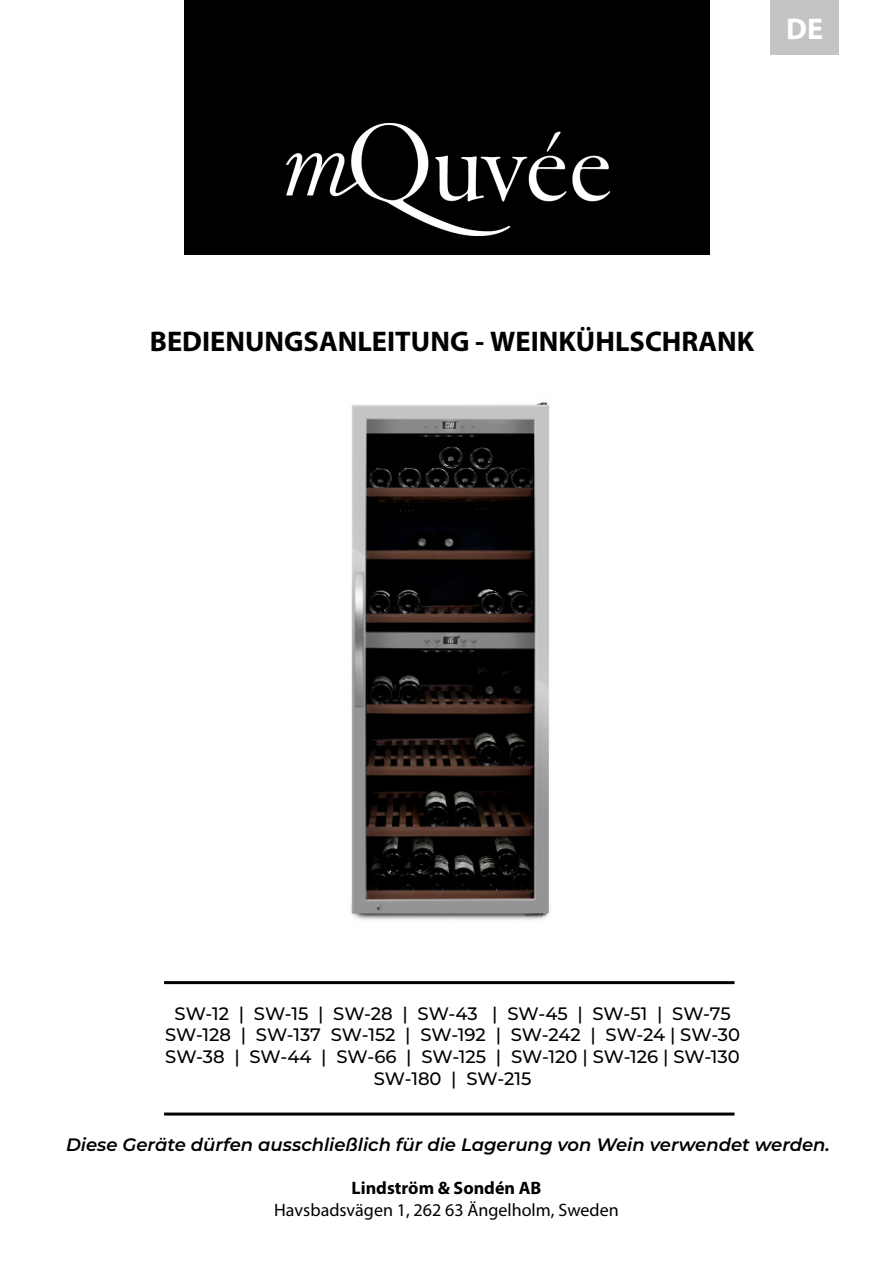
<style>
.page{position:relative;width:893px;height:1263px;background:#fff}
.page>*{position:absolute;margin:0;border:0;box-sizing:border-box;transform-origin:0 0}
.t1{font:700 30px "Myriad Pro";color:#fff}
.t2{font:700 28.5px "Myriad Pro";color:#000}
.t3{font:500 18px/21.6px "Montserrat";color:#000;text-align:center}
.t4{font:italic 600 18px "Montserrat";color:#000}
.t5{font:18px "Myriad Pro";color:#000}
.t6{font:700 18px "Myriad Pro";color:#000}
</style>
<div class="page">
<hr style="left:164px;top:981px;width:570px;height:3px;background:#000">
<div style="left:770px;top:0;width:69px;height:54px;background:#c4c4c4"></div>
<img style="left:351px;top:402px;width:199px;height:518px">
<hr style="left:164px;top:1112px;width:570px;height:3px;background:#000">
<div style="left:185px;top:0;width:525px;height:253px;background:#000"></div>
<img style="left:287px;top:123px;width:322px;height:112px">
<p class="t1" style="left:786px;top:9px;width:38px">DE</p>
<p class="t2" style="left:150px;top:323px;width:606px">BEDIENUNGSANLEITUNG - WEINKÜHLSCHRANK</p>
<p class="t3" style="left:165px;top:1002px;width:577px">SW-12 | SW-15 | SW-28 | SW-43 | SW-45 | SW-51 | SW-75<br>SW-128 | SW-137 SW-152 | SW-192 | SW-242 | SW-24 | SW-30<br>SW-38 | SW-44 | SW-66 | SW-125 | SW-120 | SW-126 | SW-130<br>SW-180 | SW-215</p>
<p class="t4" style="left:66px;top:1132px;width:765px">Diese Geräte dürfen ausschließlich für die Lagerung von Wein verwendet werden.</p>
<p class="t6" style="left:352px;top:1176px;width:191px">Lindström &amp; Sondén AB</p>
<p class="t5" style="left:274px;top:1198px;width:346px">Havsbadsvägen 1, 262 63 Ängelholm, Sweden</p>
</div>
